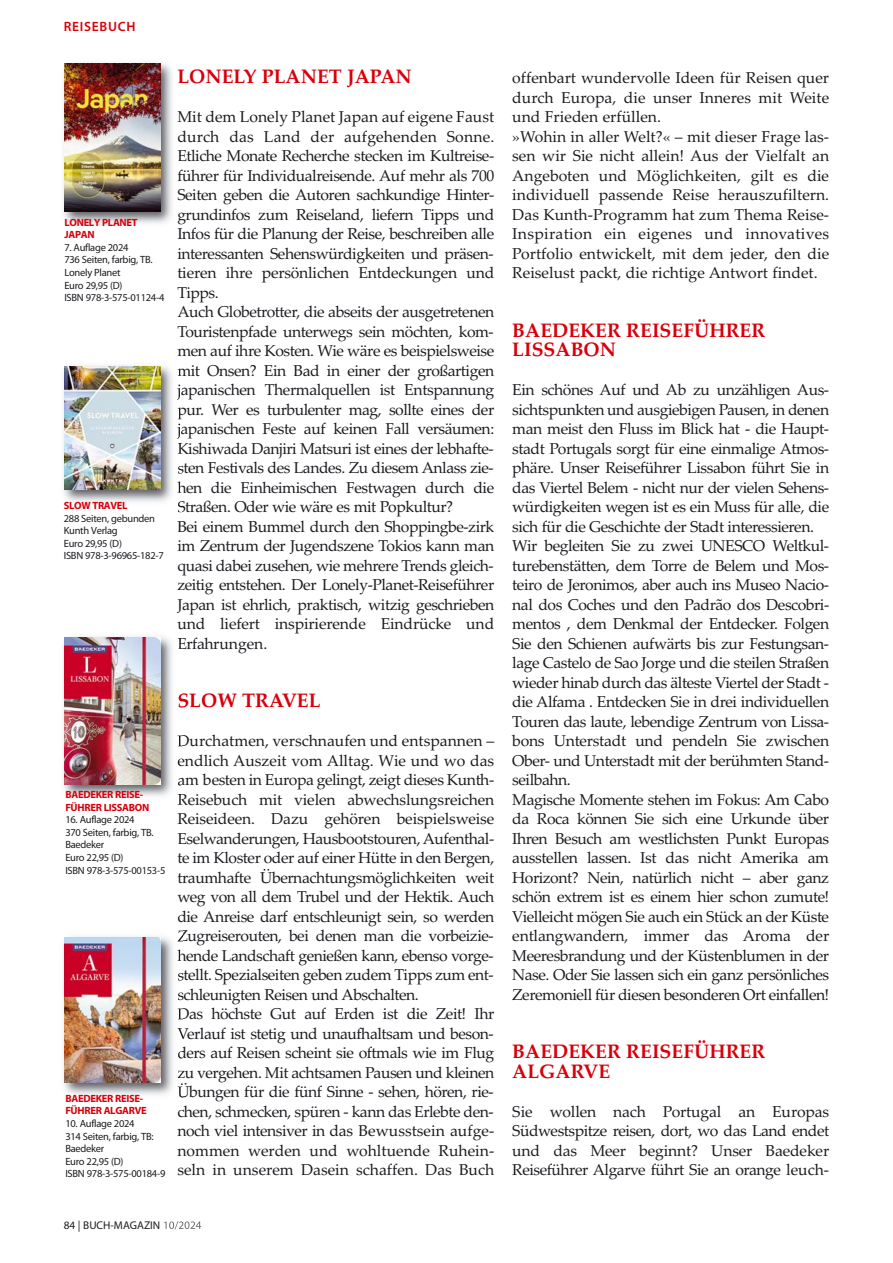
<style>
.page{position:relative;width:893px;height:1263px;background:#fff}
.page>*{position:absolute;margin:0;border:0;box-sizing:border-box;transform-origin:0 0}
.t1{font:700 19.5px/19.5px "Palatino Linotype";color:#d8010b}
.t2{font:15.75px/19.5px "Palatino Linotype";letter-spacing:-.03em;color:#1b1c20}
.t3{font:15.75px/19.5px "Palatino Linotype";color:#1b1c20}
.t4{font:600 13.5px "Myriad Pro";letter-spacing:.055em;color:#d8010b}
.t5{font:11.25px "Myriad Pro";color:#1b1c20}
.t6{font:10.5px/12.6px "Myriad Pro";letter-spacing:-.025em;color:#1b1c20}
.t7{font:700 10.5px/12.6px "Myriad Pro";letter-spacing:-.03em;color:#d8010b}
</style>
<div class="page">
<img style="left:63px;top:62px;width:109px;height:162px">
<img style="left:64px;top:64px;width:96px;height:147px">
<img style="left:63px;top:365px;width:119px;height:137px">
<svg style="left:178px;top:365px;width:4px;height:11px"></svg>
<img style="left:177px;top:384px;width:5px;height:16px">
<img style="left:178px;top:404px;width:4px;height:15px">
<img style="left:177px;top:424px;width:5px;height:15px">
<svg style="left:178px;top:442px;width:4px;height:12px"></svg>
<svg style="left:178px;top:464px;width:4px;height:10px"></svg>
<svg style="left:177px;top:481px;width:5px;height:12px"></svg>
<svg style="left:178px;top:501px;width:4px;height:10px"></svg>
<img style="left:64px;top:366px;width:96px;height:124px">
<img style="left:63px;top:636px;width:119px;height:169px">
<svg style="left:178px;top:637px;width:4px;height:12px"></svg>
<img style="left:179px;top:694px;width:3px;height:14px">
<svg style="left:178px;top:735px;width:4px;height:11px"></svg>
<svg style="left:178px;top:754px;width:4px;height:12px"></svg>
<svg style="left:178px;top:774px;width:4px;height:12px"></svg>
<svg style="left:178px;top:794px;width:4px;height:11px"></svg>
<img style="left:64px;top:638px;width:96px;height:146px">
<svg style="left:164px;top:1221px;width:37px;height:8px"></svg>
<img style="left:63px;top:936px;width:119px;height:159px">
<img style="left:178px;top:931px;width:4px;height:15px">
<svg style="left:177px;top:949px;width:5px;height:12px"></svg>
<svg style="left:178px;top:969px;width:4px;height:11px"></svg>
<svg style="left:178px;top:988px;width:4px;height:12px"></svg>
<svg style="left:178px;top:1008px;width:4px;height:11px"></svg>
<svg style="left:178px;top:1027px;width:4px;height:12px"></svg>
<svg style="left:178px;top:1047px;width:4px;height:12px"></svg>
<svg style="left:178px;top:1070px;width:4px;height:8px"></svg>
<img style="left:178px;top:1083px;width:4px;height:15px">
<img style="left:65px;top:937px;width:96px;height:145px">
<p class="t4" style="left:64px;top:22px;width:73px">REISEBUCH</p>
<p class="t7" style="left:64px;top:217px;width:75px">LONELY PLANET<br>JAPAN</p>
<p class="t6" style="left:64px;top:242px;width:102px">7. Auflage 2024<br>736 Seiten, farbig, TB.<br>Lonely Planet<br>Euro 29,95 (D)<br>ISBN 978-3-575-01124-4</p>
<p class="t7" style="left:64px;top:500px;width:65px">SLOW TRAVEL</p>
<p class="t6" style="left:64px;top:513px;width:102px">288 Seiten, gebunden<br>Kunth Verlag<br>Euro 29,95 (D)<br>ISBN 978-3-96965-182-7</p>
<p class="t1" style="left:177px;top:67px;width:236px">LONELY PLANET JAPAN</p>
<p class="t2" style="left:177px;top:109px;width:318px">Mit dem Lonely Planet Japan auf eigene Faust durch das Land der aufgehenden Sonne.<br>Etliche Monate Recherche stecken im Kultreise&shy;führer für Individualreisende. Auf mehr als 700<br>Seiten geben die Autoren sachkundige Hinter&shy;grundinfos zum Reiseland, liefern Tipps und Infos für die Planung der Reise, beschreiben alle interessanten Sehenswürdigkeiten und präsen&shy;tieren ihre persönlichen Entdeckungen und Tipps.<br>Auch Globetrotter, die abseits der ausgetretenen Touristenpfade unterwegs sein möchten, kom&shy;men auf ihre Kosten. Wie wäre es beispielsweise mit Onsen? Ein Bad in einer der großartigen japanischen Thermalquellen ist Entspannung pur. Wer es turbulenter mag, sollte eines der japanischen Feste auf keinen Fall versäumen:<br>Kishiwada Danjiri Matsuri ist eines der lebhafte&shy;sten Festivals des Landes. Zu diesem Anlass zie&shy;hen die Einheimischen Festwagen durch die Straßen. Oder wie wäre es mit Popkultur?<br>Bei einem Bummel durch den Shoppingbe-zirk im Zentrum der Jugendszene Tokios kann man quasi dabei zusehen, wie mehrere Trends gleich&shy;zeitig entstehen. Der Lonely-Planet-Reiseführer Japan ist ehrlich, praktisch, witzig geschrieben und liefert inspirierende Eindrücke und Erfahrungen.</p>
<p class="t7" style="left:65px;top:789px;width:85px">BAEDEKER REISE-<br>FÜHRER LISSABON</p>
<p class="t6" style="left:65px;top:814px;width:102px">16. Auflage 2024<br>370 Seiten, farbig, TB.<br>Baedeker<br>Euro 22,95 (D)<br>ISBN 978-3-575-00153-5</p>
<p class="t7" style="left:65px;top:1093px;width:83px">BAEDEKER REISE-<br>FÜHRER ALGARVE</p>
<p class="t6" style="left:65px;top:1118px;width:102px">10. Auflage 2024<br>314 Seiten, farbig, TB:<br>Baedeker<br>Euro 22,95 (D)<br>ISBN 978-3-575-00184-9</p>
<p class="t1" style="left:177px;top:691px;width:145px">SLOW TRAVEL</p>
<p class="t2" style="left:177px;top:733px;width:318px">Durchatmen, verschnaufen und entspannen – endlich Auszeit vom Alltag. Wie und wo das am besten in Europa gelingt, zeigt dieses Kunth-Reisebuch mit vielen abwechslungsreichen Reiseideen. Dazu gehören beispielsweise Eselwanderungen, Hausbootstouren, Aufenthal&shy;te im Kloster oder auf einer Hütte in den Bergen, traumhafte Übernachtungsmöglichkeiten weit weg von all dem Trubel und der Hektik. Auch die Anreise darf entschleunigt sein, so werden Zugreiserouten, bei denen man die vorbeizie&shy;hende Landschaft genießen kann, ebenso vorge&shy;stellt. Spezialseiten geben zudem Tipps zum ent&shy;schleunigten Reisen und Abschalten.<br>Das höchste Gut auf Erden ist die Zeit! Ihr Verlauf ist stetig und unaufhaltsam und beson&shy;ders auf Reisen scheint sie oftmals wie im Flug zu vergehen. Mit achtsamen Pausen und kleinen Übungen für die fünf Sinne - sehen, hören, rie&shy;chen, schmecken, spüren - kann das Erlebte den&shy;noch viel intensiver in das Bewusstsein aufge&shy;nommen werden und wohltuende Ruhein&shy;seln in unserem Dasein schaffen. Das Buch</p>
<p class="t5" style="left:64px;top:1221px;width:98px">84 | BUCH-MAGAZIN</p>
<p class="t3" style="left:512px;top:70px;width:318px">offenbart wundervolle Ideen für Reisen quer durch Europa, die unser Inneres mit Weite und Frieden erfüllen.<br>»Wohin in aller Welt?« – mit dieser Frage las&shy;sen wir Sie nicht allein! Aus der Vielfalt an Angeboten und Möglichkeiten, gilt es die individuell passende Reise herauszufiltern.<br>Das Kunth-Programm hat zum Thema Reise-Inspiration ein eigenes und innovatives Portfolio entwickelt, mit dem jeder, den die Reiselust packt, die richtige Antwort findet.</p>
<p class="t1" style="left:512px;top:320px;width:255px">BAEDEKER REISEFÜHRER<br>LISSABON</p>
<p class="t2" style="left:512px;top:382px;width:318px">Ein schönes Auf und Ab zu unzähligen Aus&shy;sichtspunkten und ausgiebigen Pausen, in denen man meist den Fluss im Blick hat - die Haupt&shy;stadt Portugals sorgt für eine einmalige Atmos&shy;phäre. Unser Reiseführer Lissabon führt Sie in das Viertel Belem - nicht nur der vielen Sehens&shy;würdigkeiten wegen ist es ein Muss für alle, die sich für die Geschichte der Stadt interessieren.<br>Wir begleiten Sie zu zwei UNESCO Weltkul&shy;turebenstätten, dem Torre de Belem und Mos&shy;teiro de Jeronimos, aber auch ins Museo Nacio&shy;nal dos Coches und den Padrão dos Descobri&shy;mentos , dem Denkmal der Entdecker. Folgen Sie den Schienen aufwärts bis zur Festungsan&shy;lage Castelo de Sao Jorge und die steilen Straßen wieder hinab durch das älteste Viertel der Stadt - die Alfama . Entdecken Sie in drei individuellen Touren das laute, lebendige Zentrum von Lissa&shy;bons Unterstadt und pendeln Sie zwischen Ober- und Unterstadt mit der berühmten Stand&shy;seilbahn.<br>Magische Momente stehen im Fokus: Am Cabo da Roca können Sie sich eine Urkunde über Ihren Besuch am westlichsten Punkt Europas ausstellen lassen. Ist das nicht Amerika am Horizont? Nein, natürlich nicht – aber ganz schön extrem ist es einem hier schon zumute!<br>Vielleicht mögen Sie auch ein Stück an der Küste entlangwandern, immer das Aroma der Meeresbrandung und der Küstenblumen in der Nase. Oder Sie lassen sich ein ganz persönliches Zeremoniell für diesen besonderen Ort einfallen!</p>
<p class="t1" style="left:512px;top:1042px;width:255px">BAEDEKER REISEFÜHRER<br>ALGARVE</p>
<p class="t2" style="left:512px;top:1104px;width:318px;text-align:justify">Sie wollen nach Portugal an Europas Südwestspitze reisen, dort, wo das Land endet und das Meer beginnt? Unser Baedeker Reiseführer Algarve führt Sie an orange leuch-</p>
</div>
